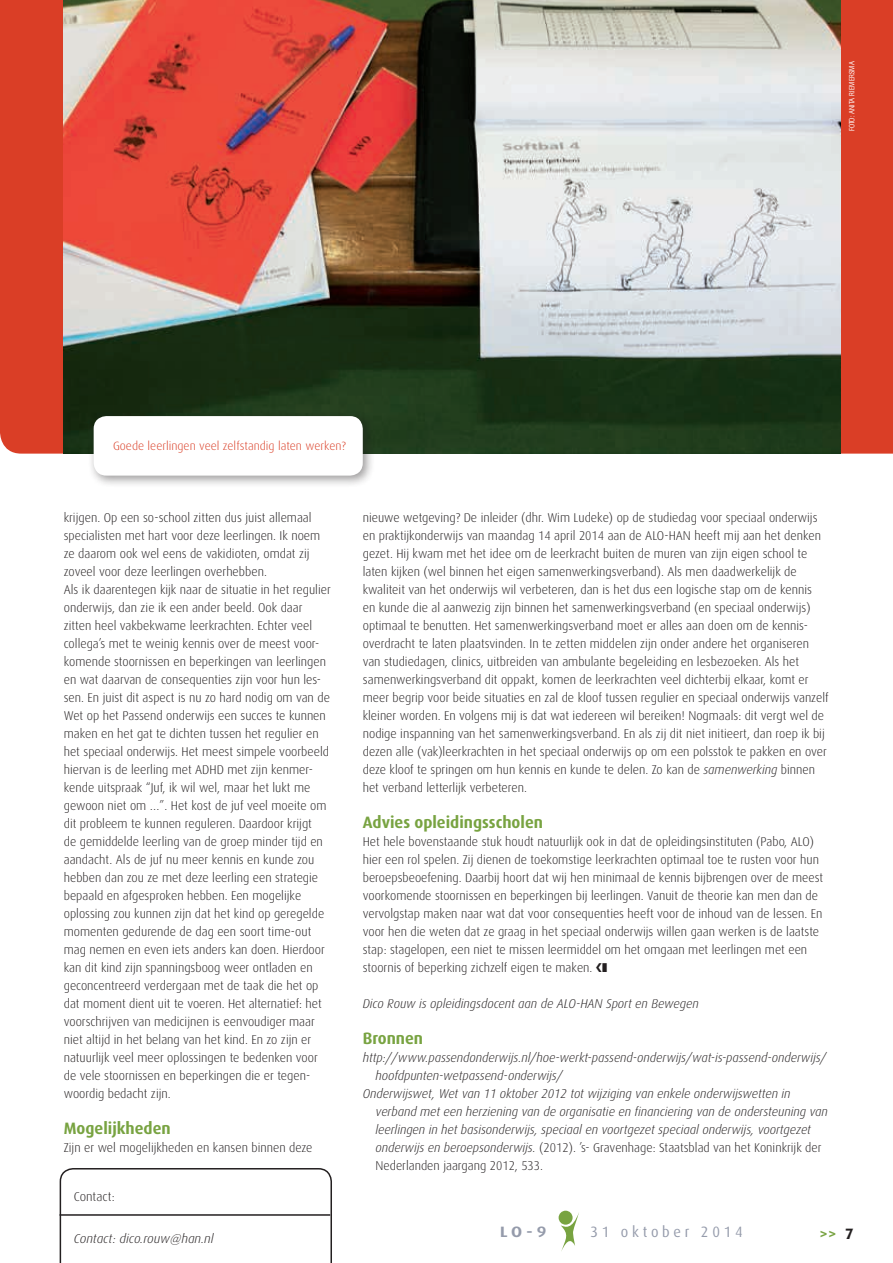
<style>
.page{position:relative;width:893px;height:1263px;background:#fff}
.page>*{position:absolute;margin:0;border:0;box-sizing:border-box;transform-origin:0 0}
.t1{font:700 16.5px "Dax";color:#78a341}
.t2{font:15px "Dax";letter-spacing:.26em;color:#959bab;scale:.96 1}
.t3{font:700 15px "Dax Wide";color:#959bab}
.t4{font:700 15px "Dax";color:#78a341}
.t5{font:300 12.75px/18px "Dax";color:#231f20}
.t6{font:italic 300 12.75px "Dax";color:#231f20}
.t7{font:300 12px "Dax";color:#da3e26}
.t8{font:7.5px "Imago";letter-spacing:.045em;color:#fff;scale:.8 1}
.s1{font-style:italic}
.s2{color:#231f20}
</style>
<div class="page">
<div style="left:0;top:0;width:893px;height:454px;background:#da3e26"></div>
<svg style="left:60px;top:1168px;width:272px;height:95px"></svg>
<hr style="left:60px;top:1214px;width:270px;height:2px;background:#231f20">
<img style="left:64px;top:0;width:776px;height:454px">
<div style="left:88px;top:410px;width:287px;height:78px;background:#231f20;opacity:.45"></div>
<div style="left:94px;top:416px;width:269px;height:60px;background:#fff;border-radius:13px"></div>
<div style="left:559px;top:1211px;width:14px;height:14px;background:#78a341;border-radius:50%"></div>
<svg style="left:561px;top:1212px;width:18px;height:39px"></svg>
<p class="t8" style="left:847px;top:131px;width:89px;rotate:-90deg">FOTO: ANITA RIEMERSMA</p>
<p class="t7" style="left:113px;top:439px;width:235px">Goede leerlingen veel zelfstandig laten werken?</p>
<p class="t5" style="left:64px;top:509px;width:269px">krijgen. Op een so-school zitten dus juist allemaal specialisten met hart voor deze leerlingen. Ik noem ze daarom ook wel eens de vakidioten, omdat zij zoveel voor deze leerlingen overhebben.<br>Als ik daarentegen kijk naar de situatie in het regulier onderwijs, dan zie ik een ander beeld. Ook daar zitten heel vakbekwame leerkrachten. Echter veel collega’s met te weinig kennis over de meest voor&shy;komende stoornissen en beperkingen van leerlingen en wat daarvan de consequenties zijn voor hun les&shy;sen. En juist dit aspect is nu zo hard nodig om van de Wet op het Passend onderwijs een succes te kunnen maken en het gat te dichten tussen het regulier en het speciaal onderwijs. Het meest simpele voorbeeld hiervan is de leerling met ADHD met zijn kenmer&shy;kende uitspraak “Juf, ik wil wel, maar het lukt me gewoon niet om …”. Het kost de juf veel moeite om dit probleem te kunnen reguleren. Daardoor krijgt<br>de gemiddelde leerling van de groep minder tijd en aandacht. Als de juf nu meer kennis en kunde zou hebben dan zou ze met deze leerling een strategie bepaald en afgesproken hebben. Een mogelijke oplossing zou kunnen zijn dat het kind op geregelde momenten gedurende de dag een soort time-out mag nemen en even iets anders kan doen. Hierdoor kan dit kind zijn spanningsboog weer ontladen en geconcentreerd verdergaan met de taak die het op dat moment dient uit te voeren. Het alternatief: het voorschrijven van medicijnen is eenvoudiger maar niet altijd in het belang van het kind. En zo zijn er natuurlijk veel meer oplossingen te bedenken voor de vele stoornissen en beperkingen die er tegen&shy;woordig bedacht zijn.</p>
<p class="t1" style="left:64px;top:1119px;width:108px">Mogelijkheden</p>
<p class="t5" style="left:64px;top:1139px;width:250px">Zijn er wel mogelijkheden en kansen binnen deze</p>
<p class="t5" style="left:74px;top:1187px;width:42px">Contact:</p>
<p class="t6" style="left:74px;top:1231px;width:141px">Contact: dico.rouw@han.nl</p>
<p class="t5" style="left:363px;top:509px;width:467px">nieuwe wetgeving? De inleider (dhr. Wim Ludeke) op de studiedag voor speciaal onderwijs en praktijkonderwijs van maandag 14 april 2014 aan de ALO-HAN heeft mij aan het denken gezet. Hij kwam met het idee om de leerkracht buiten de muren van zijn eigen school te laten kijken (wel binnen het eigen samenwerkingsverband). Als men daadwerkelijk de kwaliteit van het onderwijs wil verbeteren, dan is het dus een logische stap om de kennis<br>en kunde die al aanwezig zijn binnen het samenwerkingsverband (en speciaal onderwijs) optimaal te benutten. Het samenwerkingsverband moet er alles aan doen om de kennis&shy;overdracht te laten plaatsvinden. In te zetten middelen zijn onder andere het organiseren van studiedagen, clinics, uitbreiden van ambulante begeleiding en lesbezoeken. Als het samenwerkingsverband dit oppakt, komen de leerkrachten veel dichterbij elkaar, komt er meer begrip voor beide situaties en zal de kloof tussen regulier en speciaal onderwijs vanzelf kleiner worden. En volgens mij is dat wat iedereen wil bereiken! Nogmaals: dit vergt wel de nodige inspanning van het samenwerkingsverband. En als zij dit niet initieert, dan roep ik bij dezen alle (vak)leerkrachten in het speciaal onderwijs op om een polsstok te pakken en over deze kloof te springen om hun kennis en kunde te delen. Zo kan de <span class="s1">samenwerking</span> binnen het verband letterlijk verbeteren.</p>
<p class="t1" style="left:363px;top:813px;width:182px">Advies opleidingsscholen</p>
<p class="t5" style="left:363px;top:833px;width:462px">Het hele bovenstaande stuk houdt natuurlijk ook in dat de opleidingsinstituten (Pabo, ALO) hier een rol spelen. Zij dienen de toekomstige leerkrachten optimaal toe te rusten voor hun beroepsbeoefening. Daarbij hoort dat wij hen minimaal de kennis bijbrengen over de meest voorkomende stoornissen en beperkingen bij leerlingen. Vanuit de theorie kan men dan de vervolgstap maken naar wat dat voor consequenties heeft voor de inhoud van de lessen. En voor hen die weten dat ze graag in het speciaal onderwijs willen gaan werken is de laatste stap: stagelopen, een niet te missen leermiddel om het omgaan met leerlingen met een stoornis of beperking zichzelf eigen te maken. ❚</p>
<p class="t6" style="left:363px;top:997px;width:337px">Dico Rouw is opleidingsdocent aan de ALO-HAN Sport en Bewegen</p>
<p class="t1" style="left:363px;top:1029px;width:62px">Bronnen</p>
<p class="t6" style="left:363px;top:1051px;width:465px">http://www.passendonderwijs.nl/hoe-werkt-passend-onderwijs/wat-is-passend-onderwijs/</p>
<p class="t6" style="left:375px;top:1069px;width:189px">hoofdpunten-wetpassend-onderwijs/</p>
<p class="t6" style="left:363px;top:1087px;width:429px">Onderwijswet, Wet van 11 oktober 2012 tot wijziging van enkele onderwijswetten in</p>
<p class="t6" style="left:375px;top:1105px;width:454px">verband met een herziening van de organisatie en financiering van de ondersteuning van</p>
<p class="t6" style="left:375px;top:1123px;width:437px">leerlingen in het basisonderwijs, speciaal en voortgezet speciaal onderwijs, voortgezet</p>
<p class="t5" style="left:375px;top:1139px;width:447px"><span class="s1">onderwijs en beroepsonderwijs.</span> (2012). ’s- Gravenhage: Staatsblad van het Koninkrijk der</p>
<p class="t5" style="left:375px;top:1157px;width:169px">Nederlanden jaargang 2012, 533.</p>
<p class="t3" style="left:500px;top:1223px;width:48px">LO-9</p>
<p class="t2" style="left:591px;top:1223px;width:160px">31 oktober 2014</p>
<p class="t4" style="left:819px;top:1225px;width:36px">&gt;&gt; <span class="s2">7</span></p>
</div>
